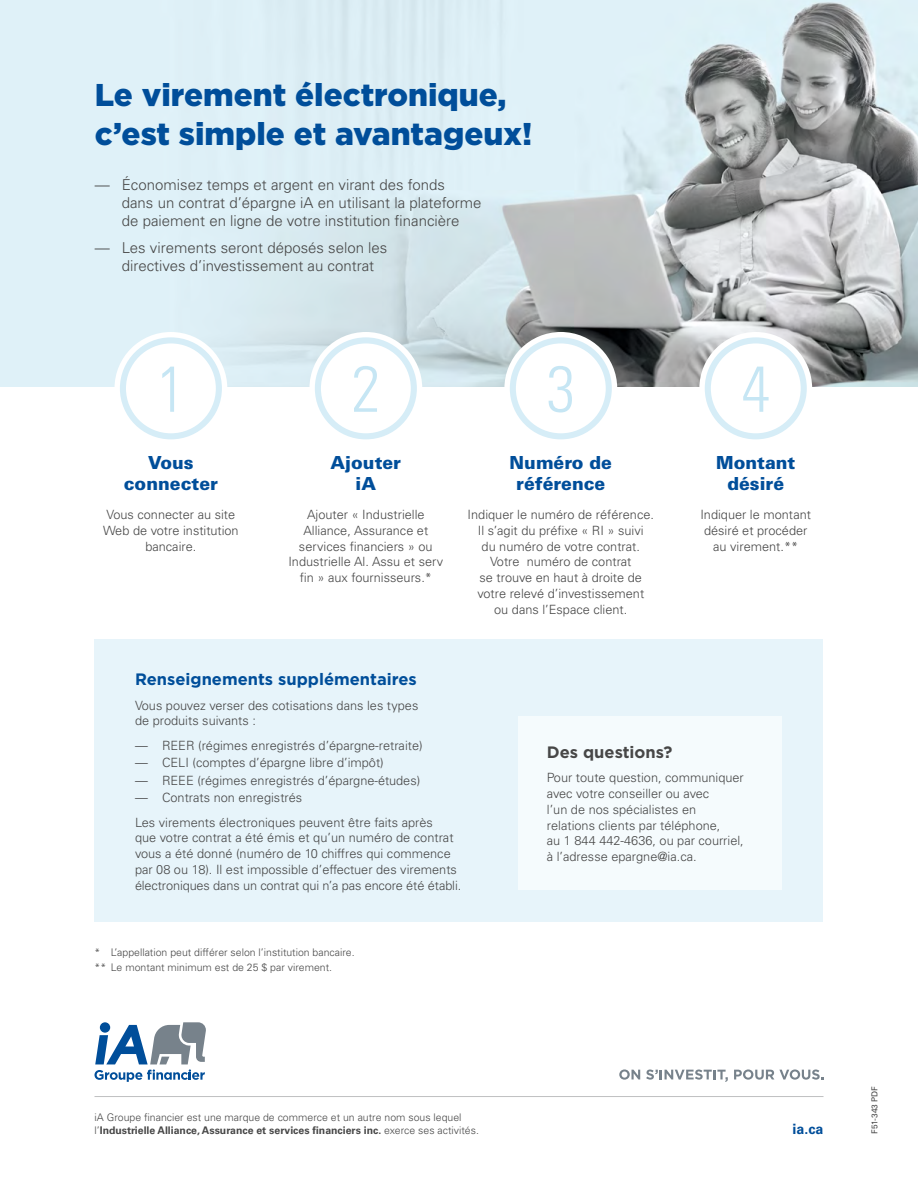
<style>
.page{position:relative;width:918px;height:1188px;background:#fff}
.page>*{position:absolute;margin:0;border:0;box-sizing:border-box;transform-origin:0 0}
.t1{font:300 condensed 64.8px "Univers";color:#c6e6f4}
.t2{font:900 31.5px/39px "Gotham";color:#004e9a}
.t3{font:900 18px/21px "Univers";color:#004e9a;text-align:center}
.t4{font:700 16.5px "Gotham";color:#004e9a}
.t5{font:700 16.5px "Gotham";color:#474747}
.t6{font:300 15px/18px "Univers";color:#474747}
.t7{font:700 14.25px "Univers";color:#004e9a}
.t8{font:300 12.75px/15.8px "Univers";color:#474747;text-align:center}
.t9{font:300 10.5px/12.8px "Univers";color:#474747}
.t10{font:8.25px "Univers";color:#474747}
.s1{font-weight:700}
</style>
<div class="page">
<img style="left:0;top:0;width:918px;height:387px">
<svg style="left:94px;top:1022px;width:112px;height:60px"></svg>
<svg style="left:619px;top:1069px;width:21px;height:11px"></svg>
<svg style="left:646px;top:1070px;width:82px;height:12px"></svg>
<svg style="left:734px;top:1069px;width:90px;height:11px"></svg>
<hr style="left:94px;top:1096px;width:730px;height:1px;background:#bfc0c1">
<svg style="left:115px;top:332px;width:112px;height:113px"></svg>
<div style="left:123px;top:340px;width:96px;height:96px;background:#fff;border-radius:50%"></div>
<div style="left:120px;top:337px;width:102px;height:102px;border:6px solid #d6edf7;border-radius:50%"></div>
<svg style="left:309px;top:332px;width:113px;height:113px"></svg>
<div style="left:318px;top:340px;width:96px;height:96px;background:#fff;border-radius:50%"></div>
<div style="left:315px;top:337px;width:102px;height:102px;border:6px solid #d6edf7;border-radius:50%"></div>
<svg style="left:504px;top:332px;width:113px;height:113px"></svg>
<div style="left:513px;top:340px;width:96px;height:96px;background:#fff;border-radius:50%"></div>
<div style="left:510px;top:337px;width:102px;height:102px;border:6px solid #d6edf7;border-radius:50%"></div>
<svg style="left:699px;top:332px;width:113px;height:113px"></svg>
<div style="left:708px;top:340px;width:96px;height:96px;background:#fff;border-radius:50%"></div>
<div style="left:705px;top:337px;width:102px;height:102px;border:6px solid #d6edf7;border-radius:50%"></div>
<div style="left:94px;top:639px;width:730px;height:283px;background:#e7f4fa"></div>
<div style="left:518px;top:716px;width:264px;height:174px;background:#f5fbfd"></div>
<h2 class="t2" style="left:95px;top:75px;width:439px">Le virement électronique, c’est simple et avantageux!</h2>
<p class="t6" style="left:122px;top:176px;width:361px;text-indent:-27px">— Économisez temps et argent en virant des fonds<br>dans un contrat d’épargne iA en utilisant la plateforme de paiement en ligne de votre institution financière</p>
<p class="t6" style="left:122px;top:239px;width:267px;text-indent:-27px">— Les virements seront déposés selon les directives d’investissement au contrat</p>
<h1 class="t1" style="left:157px;top:350px;width:30px">1</h1>
<h1 class="t1" style="left:351px;top:350px;width:30px">2</h1>
<h1 class="t1" style="left:546px;top:350px;width:30px">3</h1>
<h1 class="t1" style="left:741px;top:350px;width:30px">4</h1>
<h3 class="t3" style="left:124px;top:452px;width:96px">Vous connecter</h3>
<p class="t8" style="left:103px;top:507px;width:137px">Vous connecter au site<br>Web de votre institution bancaire.</p>
<h3 class="t3" style="left:331px;top:452px;width:72px">Ajouter iA</h3>
<p class="t8" style="left:288px;top:507px;width:156px">Ajouter « Industrielle<br>Alliance, Assurance et services financiers » ou<br>Industrielle Al. Assu et serv fin » aux fournisseurs.*</p>
<h3 class="t3" style="left:510px;top:452px;width:104px">Numéro de référence</h3>
<p class="t8" style="left:468px;top:507px;width:188px">Indiquer le numéro de référence.<br>Il s’agit du préfixe « RI » suivi<br>du numéro de votre contrat.<br>Votre numéro de contrat<br>se trouve en haut à droite de votre relevé d’investissement<br>ou dans l’Espace client.</p>
<h3 class="t3" style="left:716px;top:452px;width:81px">Montant désiré</h3>
<p class="t8" style="left:700px;top:507px;width:112px">Indiquer le montant désiré et procéder au virement.**</p>
<p class="t4" style="left:135px;top:668px;width:283px">Renseignements supplémentaires</p>
<p class="t8" style="left:135px;top:697px;width:285px;text-align:left">Vous pouvez verser des cotisations dans les types de produits suivants :</p>
<p class="t8" style="left:135px;top:738px;width:289px">— REER (régimes enregistrés d’épargne-retraite)</p>
<p class="t8" style="left:135px;top:755px;width:250px">— CELI (comptes d’épargne libre d’impôt)</p>
<p class="t8" style="left:135px;top:772px;width:287px">— REEE (régimes enregistrés d’épargne-études)</p>
<p class="t8" style="left:135px;top:785px;width:299px;line-height:24.8px;text-align:left">— Contrats non enregistrés<br>Les virements électroniques peuvent être faits après</p>
<p class="t8" style="left:135px;top:830px;width:328px;text-align:left">que votre contrat a été émis et qu’un numéro de contrat vous a été donné (numéro de 10 chiffres qui commence par 08 ou 18). Il est impossible d’effectuer des virements électroniques dans un contrat qui n’a pas encore été établi.</p>
<p class="t5" style="left:547px;top:741px;width:127px">Des questions?</p>
<p class="t8" style="left:547px;top:770px;width:199px;text-align:left">Pour toute question, communiquer avec votre conseiller ou avec<br>l’un de nos spécialistes en relations clients par téléphone,<br>au 1 844 442-4636, ou par courriel, à l’adresse epargne@ia.ca.</p>
<p class="t9" style="left:94px;top:945px;width:262px;line-height:15.3px">* L’appellation peut différer selon l’institution bancaire. ** Le montant minimum est de 25 $ par virement.</p>
<p class="t9" style="left:94px;top:1111px;width:386px">iA Groupe financier est une marque de commerce et un autre nom sous lequel l’<span class="s1">Industrielle Alliance, Assurance et services financiers inc.</span> exerce ses activités.</p>
<p class="t7" style="left:793px;top:1121px;width:32px">ia.ca</p>
<p class="t10" style="left:870px;top:1134px;width:49px;rotate:-90deg">F51-343 PDF</p>
</div>
